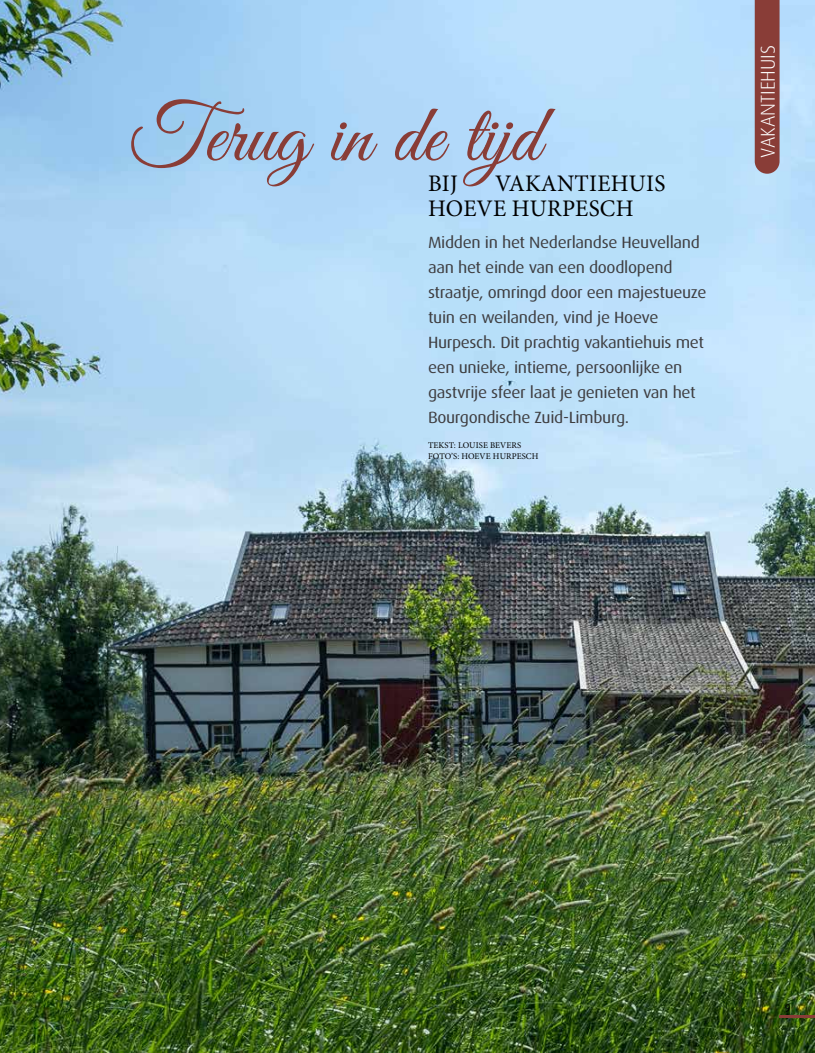
<style>
.page{position:relative;width:815px;height:1053px;background:#fff}
.page>*{position:absolute;margin:0;border:0;box-sizing:border-box;transform-origin:0 0}
.t1{font:82.5px "Great Vibes";color:#893d37}
.t2{font:23.75px/25.5px "Minion Pro";letter-spacing:.01em;color:#000}
.t3{font:300 20px "Dax";color:#fff}
.t4{font:16.25px/25px "Dax";letter-spacing:-.02em;color:#3e3d40;scale:1.07 1}
.t5{font:11.25px "Dax";color:#000}
.t6{font:8.75px/10.5px "Minion Pro";letter-spacing:.01em;color:#000}
</style>
<div class="page">
<img style="left:0;top:0;width:815px;height:1052px">
<hr style="left:780px;top:1015px;width:35px;height:2px;background:#893d37">
<div style="left:755px;top:0;width:25px;height:174px;background:#893d37"></div>
<h1 class="t1" style="left:129px;top:90px;width:413px">Terug in de tijd</h1>
<h2 class="t2" style="left:428px;top:171px;width:239px;text-indent:67px">VAKANTIEHUIS<br>HOEVE HURPESCH</h2>
<p class="t4" style="left:428px;top:230px;width:262px">Midden in het Nederlandse Heuvelland aan het einde van een doodlopend straatje, omringd door een majestueuze tuin en weilanden, vind je Hoeve Hurpesch. Dit prachtig vakantiehuis met een unieke, intieme, persoonlijke en gastvrije sfeer laat je genieten van het Bourgondische Zuid-Limburg.</p>
<h2 class="t2" style="left:428px;top:171px;width:31px">BIJ</h2>
<p class="t6" style="left:428px;top:440px;width:112px">TEKST: LOUISE BEVERS<br>FOTO’S: HOEVE HURPESCH</p>
<p class="t3" style="left:757px;top:158px;width:115px;rotate:-90deg">VAKANTIEHUIS</p>
<p class="t5" style="left:785px;top:1001px;width:7px">9</p>
</div>
